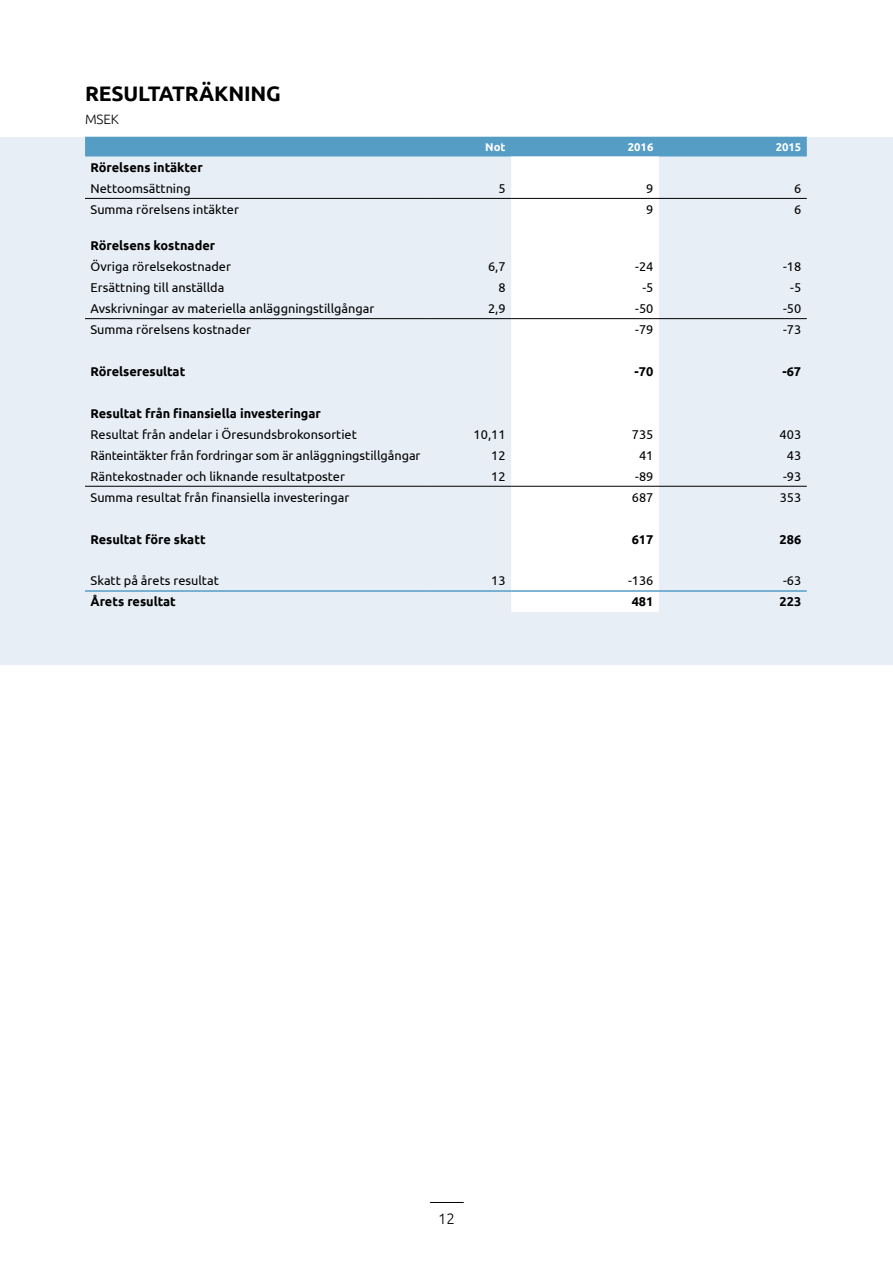
<style>
.page{position:relative;width:893px;height:1263px;background:#fff}
.page>*{position:absolute;margin:0;border:0;box-sizing:border-box;transform-origin:0 0}
.t1{font:700 21px "Ubuntu";letter-spacing:-.01em;color:#000}
.t2{font:300 15px "Ubuntu";color:#000}
.t3{font:300 13.5px "Ubuntu";color:#000}
.t4{font:12.75px "Ubuntu";color:#000}
.t5{font:700 12.75px "Ubuntu";color:#000}
.t6{font:700 11.25px "Ubuntu";color:#fff}
</style>
<div class="page">
<hr style="left:430px;top:1202px;width:34px;height:1px;background:#000">
<div style="left:0;top:137px;width:893px;height:527px;background:#e7eef6"></div>
<div style="left:85px;top:137px;width:722px;height:19px;background:#559dc5"></div>
<div style="left:511px;top:156px;width:148px;height:456px;background:#fff"></div>
<hr style="left:85px;top:198px;width:341px;height:1px;background:#000">
<hr style="left:426px;top:198px;width:85px;height:1px;background:#000">
<hr style="left:511px;top:198px;width:148px;height:1px;background:#000">
<hr style="left:659px;top:198px;width:148px;height:1px;background:#000">
<hr style="left:85px;top:590px;width:341px;height:2px;background:#559dc5">
<hr style="left:426px;top:590px;width:85px;height:2px;background:#559dc5">
<hr style="left:511px;top:590px;width:148px;height:2px;background:#559dc5">
<hr style="left:659px;top:590px;width:148px;height:2px;background:#559dc5">
<hr style="left:85px;top:486px;width:341px;height:1px;background:#000">
<hr style="left:426px;top:486px;width:85px;height:1px;background:#000">
<hr style="left:511px;top:486px;width:148px;height:1px;background:#000">
<hr style="left:659px;top:486px;width:148px;height:1px;background:#000">
<hr style="left:85px;top:318px;width:341px;height:1px;background:#000">
<hr style="left:426px;top:318px;width:85px;height:1px;background:#000">
<hr style="left:511px;top:318px;width:148px;height:1px;background:#000">
<hr style="left:659px;top:318px;width:148px;height:1px;background:#000">
<h1 class="t1" style="left:85px;top:81px;width:197px">RESULTATRÄKNING</h1>
<p class="t3" style="left:85px;top:111px;width:35px">MSEK</p>
<p class="t6" style="left:485px;top:140px;width:22px">Not</p>
<p class="t6" style="left:628px;top:140px;width:27px">2016</p>
<p class="t6" style="left:776px;top:140px;width:27px">2015</p>
<p class="t5" style="left:91px;top:160px;width:114px">Rörelsens intäkter</p>
<p class="t4" style="left:91px;top:181px;width:102px">Nettoomsättning</p>
<p class="t4" style="left:498px;top:181px;width:9px">5</p>
<p class="t4" style="left:646px;top:181px;width:9px">9</p>
<p class="t4" style="left:794px;top:181px;width:9px">6</p>
<p class="t4" style="left:91px;top:202px;width:150px">Summa rörelsens intäkter</p>
<p class="t4" style="left:646px;top:202px;width:9px">9</p>
<p class="t4" style="left:794px;top:202px;width:9px">6</p>
<p class="t5" style="left:91px;top:238px;width:126px">Rörelsens kostnader</p>
<p class="t4" style="left:91px;top:259px;width:142px">Övriga rörelsekostnader</p>
<p class="t4" style="left:488px;top:259px;width:19px">6,7</p>
<p class="t4" style="left:635px;top:259px;width:20px">-24</p>
<p class="t4" style="left:783px;top:259px;width:20px">-18</p>
<p class="t4" style="left:91px;top:280px;width:135px">Ersättning till anställda</p>
<p class="t4" style="left:498px;top:280px;width:9px">8</p>
<p class="t4" style="left:642px;top:280px;width:13px">-5</p>
<p class="t4" style="left:790px;top:280px;width:13px">-5</p>
<p class="t4" style="left:91px;top:301px;width:286px">Avskrivningar av materiella anläggningstillgångar</p>
<p class="t4" style="left:488px;top:301px;width:19px">2,9</p>
<p class="t4" style="left:635px;top:301px;width:20px">-50</p>
<p class="t4" style="left:783px;top:301px;width:20px">-50</p>
<p class="t4" style="left:91px;top:322px;width:162px">Summa rörelsens kostnader</p>
<p class="t4" style="left:635px;top:322px;width:20px">-79</p>
<p class="t4" style="left:783px;top:322px;width:20px">-73</p>
<p class="t5" style="left:91px;top:364px;width:96px">Rörelseresultat</p>
<p class="t5" style="left:635px;top:364px;width:20px">-70</p>
<p class="t5" style="left:782px;top:364px;width:20px">-67</p>
<p class="t5" style="left:91px;top:406px;width:232px">Resultat från finansiella investeringar</p>
<p class="t4" style="left:91px;top:426px;width:268px">Resultat från andelar i Öresundsbrokonsortiet</p>
<p class="t4" style="left:474px;top:426px;width:33px">10,11</p>
<p class="t4" style="left:632px;top:426px;width:23px">735</p>
<p class="t4" style="left:780px;top:426px;width:23px">403</p>
<p class="t4" style="left:91px;top:447px;width:331px">Ränteintäkter från fordringar som är anläggningstillgångar</p>
<p class="t4" style="left:491px;top:447px;width:16px">12</p>
<p class="t4" style="left:639px;top:447px;width:16px">41</p>
<p class="t4" style="left:787px;top:447px;width:16px">43</p>
<p class="t4" style="left:91px;top:468px;width:256px">Räntekostnader och liknande resultatposter</p>
<p class="t4" style="left:491px;top:468px;width:16px">12</p>
<p class="t4" style="left:635px;top:468px;width:20px">-89</p>
<p class="t4" style="left:783px;top:468px;width:20px">-93</p>
<p class="t4" style="left:91px;top:489px;width:260px">Summa resultat från finansiella investeringar</p>
<p class="t4" style="left:632px;top:489px;width:23px">687</p>
<p class="t4" style="left:780px;top:489px;width:23px">353</p>
<p class="t5" style="left:91px;top:531px;width:117px">Resultat före skatt</p>
<p class="t5" style="left:632px;top:531px;width:23px">617</p>
<p class="t5" style="left:779px;top:531px;width:23px">286</p>
<p class="t4" style="left:91px;top:573px;width:130px">Skatt på årets resultat</p>
<p class="t4" style="left:491px;top:573px;width:16px">13</p>
<p class="t4" style="left:628px;top:573px;width:27px">-136</p>
<p class="t4" style="left:783px;top:573px;width:20px">-63</p>
<p class="t5" style="left:91px;top:594px;width:87px">Årets resultat</p>
<p class="t5" style="left:632px;top:594px;width:23px">481</p>
<p class="t5" style="left:779px;top:594px;width:23px">223</p>
<p class="t2" style="left:438px;top:1209px;width:18px">12</p>
</div>
